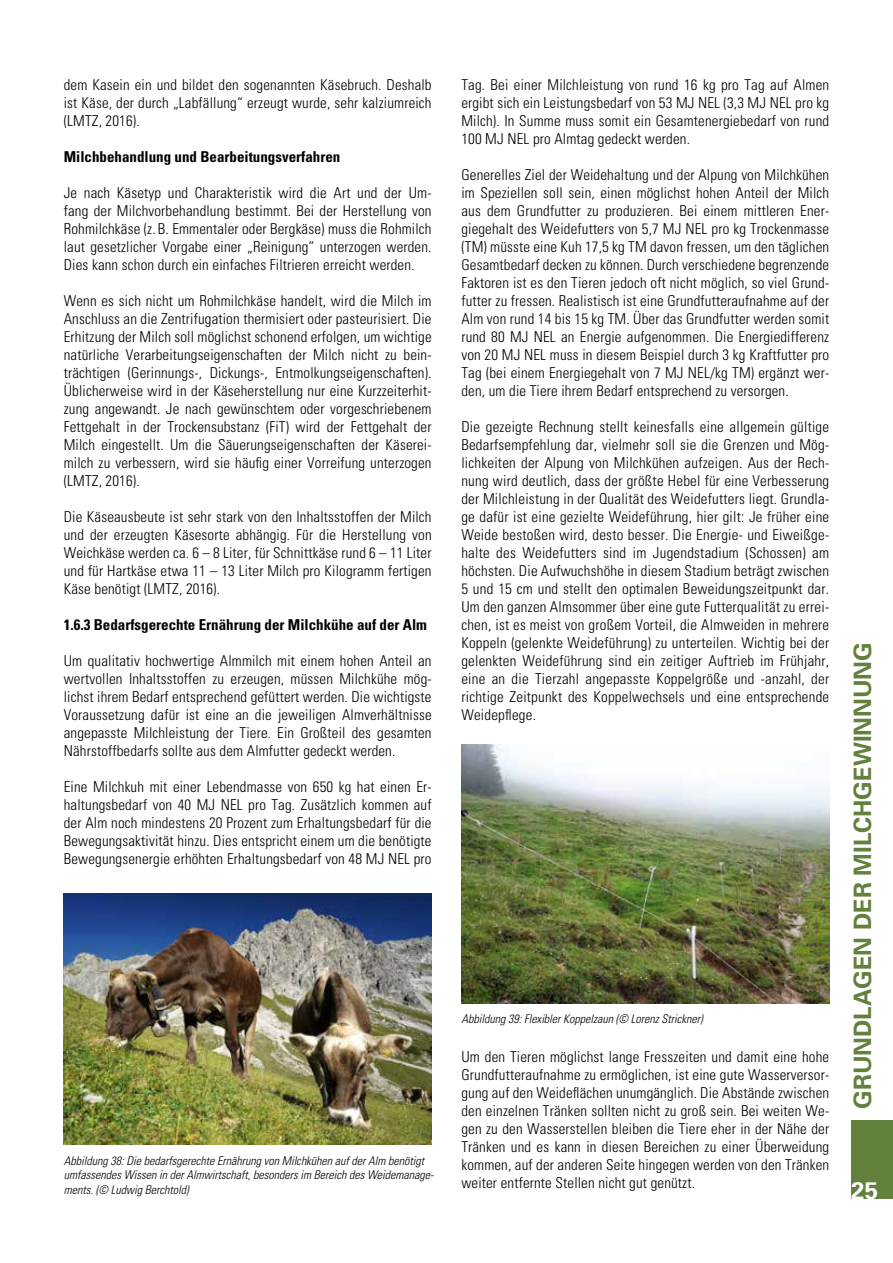
<style>
.page{position:relative;width:893px;height:1263px;background:#fff}
.page>*{position:absolute;margin:0;border:0;box-sizing:border-box;transform-origin:0 0}
.t1{font:700 24px "Univers";color:#63803c}
.t2{font:700 24px "Univers";color:#fff}
.t3{font:300 condensed 15px/18px "Univers";letter-spacing:.01em;color:#000;text-align:justify}
.t4{font:700 condensed 15px "Univers";color:#000}
.t5{font:italic 300 condensed 12px/14.4px "Univers";color:#000}
</style>
<div class="page">
<div style="left:851px;top:1120px;width:42px;height:79px;background:#63803c"></div>
<img style="left:64px;top:893px;width:368px;height:252px">
<img style="left:461px;top:744px;width:368px;height:259px">
<p class="t3" style="left:64px;top:76px;width:369px">dem Kasein ein und bildet den sogenannten Käsebruch. Deshalb ist Käse, der durch „Labfällung“ erzeugt wurde, sehr kalziumreich (LMTZ, 2016).</p>
<p class="t4" style="left:64px;top:147px;width:278px">Milchbehandlung und Bearbeitungsverfahren</p>
<p class="t3" style="left:64px;top:184px;width:369px">Je nach Käsetyp und Charakteristik wird die Art und der Um&shy;fang der Milchvorbehandlung bestimmt. Bei der Herstellung von Rohmilchkäse (z. B. Emmentaler oder Bergkäse) muss die Rohmilch laut gesetzlicher Vorgabe einer „Reinigung“ unterzogen werden.<br>Dies kann schon durch ein einfaches Filtrieren erreicht werden.</p>
<p class="t3" style="left:64px;top:292px;width:369px">Wenn es sich nicht um Rohmilchkäse handelt, wird die Milch im Anschluss an die Zentrifugation thermisiert oder pasteurisiert. Die Erhitzung der Milch soll möglichst schonend erfolgen, um wichtige natürliche Verarbeitungseigenschaften der Milch nicht zu bein&shy;trächtigen (Gerinnungs-, Dickungs-, Entmolkungseigenschaften).<br>Üblicherweise wird in der Käseherstellung nur eine Kurzzeiterhit&shy;zung angewandt. Je nach gewünschtem oder vorgeschriebenem Fettgehalt in der Trockensubstanz (FiT) wird der Fettgehalt der Milch eingestellt. Um die Säuerungseigenschaften der Käserei&shy;milch zu verbessern, wird sie häufig einer Vorreifung unterzogen (LMTZ, 2016).</p>
<p class="t3" style="left:64px;top:508px;width:369px">Die Käseausbeute ist sehr stark von den Inhaltsstoffen der Milch und der erzeugten Käsesorte abhängig. Für die Herstellung von Weichkäse werden ca. 6 – 8 Liter, für Schnittkäse rund 6 – 11 Liter und für Hartkäse etwa 11 – 13 Liter Milch pro Kilogramm fertigen Käse benötigt (LMTZ, 2016).</p>
<p class="t4" style="left:64px;top:615px;width:365px">1.6.3 Bedarfsgerechte Ernährung der Milchkühe auf der Alm</p>
<p class="t3" style="left:64px;top:652px;width:369px">Um qualitativ hochwertige Almmilch mit einem hohen Anteil an wertvollen Inhaltsstoffen zu erzeugen, müssen Milchkühe mög&shy;lichst ihrem Bedarf entsprechend gefüttert werden. Die wichtigste Voraussetzung dafür ist eine an die jeweiligen Almverhältnisse angepasste Milchleistung der Tiere. Ein Großteil des gesamten Nährstoffbedarfs sollte aus dem Almfutter gedeckt werden.</p>
<p class="t3" style="left:64px;top:778px;width:369px">Eine Milchkuh mit einer Lebendmasse von 650 kg hat einen Er&shy;haltungsbedarf von 40 MJ NEL pro Tag. Zusätzlich kommen auf der Alm noch mindestens 20 Prozent zum Erhaltungsbedarf für die Bewegungsaktivität hinzu. Dies entspricht einem um die benötigte Bewegungsenergie erhöhten Erhaltungsbedarf von 48 MJ NEL pro</p>
<p class="t5" style="left:64px;top:1153px;width:371px">Abbildung 38: Die bedarfsgerechte Ernährung von Milchkühen auf der Alm benötigt umfassendes Wissen in der Almwirtschaft, besonders im Bereich des Weidemanage&shy;ments. (© Ludwig Berchtold)</p>
<p class="t3" style="left:461px;top:76px;width:369px">Tag. Bei einer Milchleistung von rund 16 kg pro Tag auf Almen ergibt sich ein Leistungsbedarf von 53 MJ NEL (3,3 MJ NEL pro kg Milch). In Summe muss somit ein Gesamtenergiebedarf von rund 100 MJ NEL pro Almtag gedeckt werden.</p>
<p class="t3" style="left:461px;top:166px;width:369px">Generelles Ziel der Weidehaltung und der Alpung von Milchkühen im Speziellen soll sein, einen möglichst hohen Anteil der Milch aus dem Grundfutter zu produzieren. Bei einem mittleren Ener&shy;giegehalt des Weidefutters von 5,7 MJ NEL pro kg Trockenmasse (TM) müsste eine Kuh 17,5 kg TM davon fressen, um den täglichen Gesamtbedarf decken zu können. Durch verschiedene begrenzende Faktoren ist es den Tieren jedoch oft nicht möglich, so viel Grund&shy;futter zu fressen. Realistisch ist eine Grundfutteraufnahme auf der Alm von rund 14 bis 15 kg TM. Über das Grundfutter werden somit rund 80 MJ NEL an Energie aufgenommen. Die Energiedifferenz von 20 MJ NEL muss in diesem Beispiel durch 3 kg Kraftfutter pro Tag (bei einem Energiegehalt von 7 MJ NEL/kg TM) ergänzt wer&shy;den, um die Tiere ihrem Bedarf entsprechend zu versorgen.</p>
<p class="t3" style="left:461px;top:418px;width:369px">Die gezeigte Rechnung stellt keinesfalls eine allgemein gültige Bedarfsempfehlung dar, vielmehr soll sie die Grenzen und Mög&shy;lichkeiten der Alpung von Milchkühen aufzeigen. Aus der Rech&shy;nung wird deutlich, dass der größte Hebel für eine Verbesserung der Milchleistung in der Qualität des Weidefutters liegt. Grundla&shy;ge dafür ist eine gezielte Weideführung, hier gilt: Je früher eine Weide bestoßen wird, desto besser. Die Energie- und Eiweißge&shy;halte des Weidefutters sind im Jugendstadium (Schossen) am höchsten. Die Aufwuchshöhe in diesem Stadium beträgt zwischen 5 und 15 cm und stellt den optimalen Beweidungszeitpunkt dar.<br>Um den ganzen Almsommer über eine gute Futterqualität zu errei&shy;chen, ist es meist von großem Vorteil, die Almweiden in mehrere Koppeln (gelenkte Weideführung) zu unterteilen. Wichtig bei der gelenkten Weideführung sind ein zeitiger Auftrieb im Frühjahr, eine an die Tierzahl angepasste Koppelgröße und -anzahl, der richtige Zeitpunkt des Koppelwechsels und eine entsprechende Weidepflege.</p>
<p class="t5" style="left:461px;top:1012px;width:243px">Abbildung 39: Flexibler Koppelzaun (© Lorenz Strickner)</p>
<p class="t3" style="left:461px;top:1048px;width:369px">Um den Tieren möglichst lange Fresszeiten und damit eine hohe Grundfutteraufnahme zu ermöglichen, ist eine gute Wasserversor&shy;gung auf den Weideflächen unumgänglich. Die Abstände zwischen den einzelnen Tränken sollten nicht zu groß sein. Bei weiten We&shy;gen zu den Wasserstellen bleiben die Tiere eher in der Nähe der Tränken und es kann in diesen Bereichen zu einer Überweidung kommen, auf der anderen Seite hingegen werden von den Tränken weiter entfernte Stellen nicht gut genützt.</p>
<h1 class="t1" style="left:847px;top:1109px;width:468px;rotate:-90deg">Grundlagen der Milchgewinnung</h1>
<h1 class="t2" style="left:851px;top:1175px;width:28px">25</h1>
</div>
